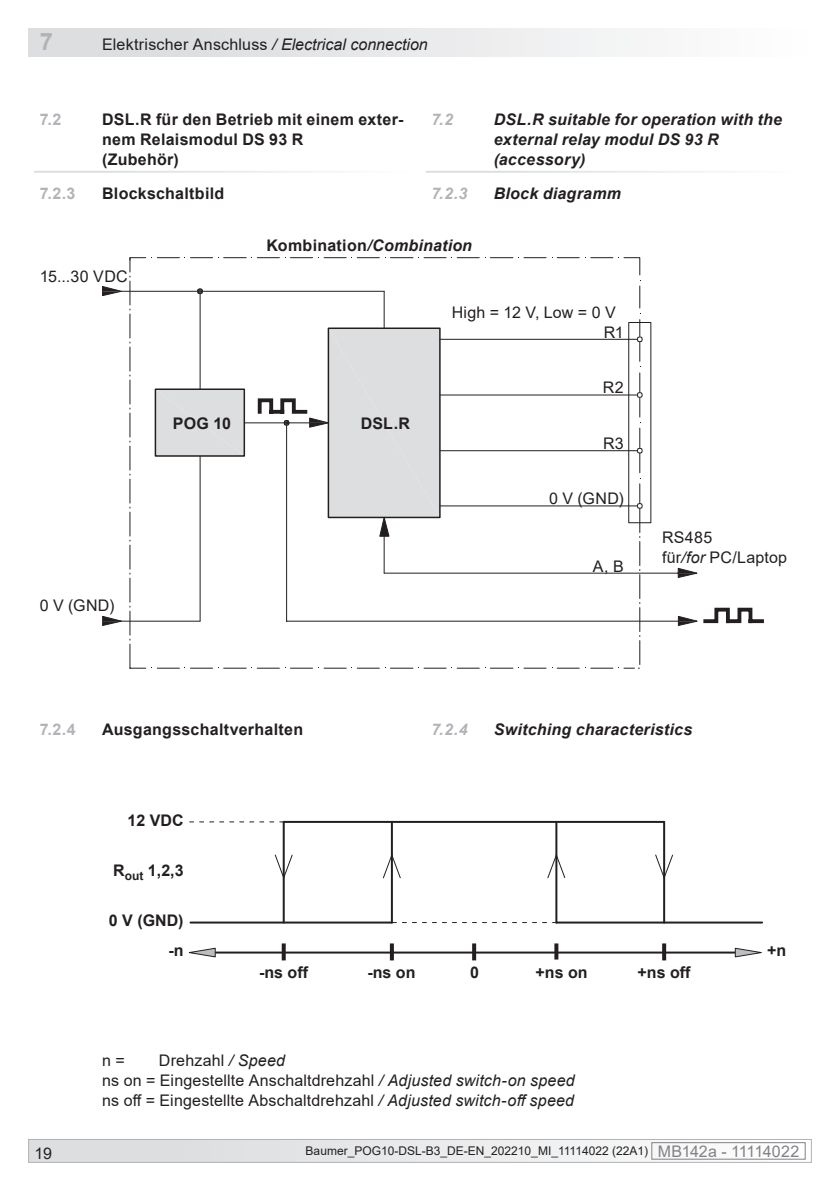
<style>
.page{position:relative;width:840px;height:1191px;background:#fff}
.page>*{position:absolute;margin:0;border:0;box-sizing:border-box;transform-origin:0 0}
.MB-Leiste_oben_links{font:700 24px "Arial";color:#b2b3b7}
.DE_links{font:16px/20px "Arial";letter-spacing:.01em;color:#231f20}
.Kapitel_1-1_ohne_Inh{font:700 16px/20px "Arial";letter-spacing:.015em;color:#231f20}
.Kapitel_1-1_ohne_Inh-2{font:italic 700 16px/20px "Arial";letter-spacing:.015em;color:#231f20}
.MB-Leiste_oben_links-2{font:16px "Arial";letter-spacing:.01em;color:#231f20}
.Kapitel_1-1-1_DE{font:700 16px "Arial";letter-spacing:.015em;color:#231f20}
.Kapitel_1-1-1_EN{font:italic 700 16px "Arial";letter-spacing:.015em;color:#231f20}
.DE_links-2{font:italic 700 16px "Arial";letter-spacing:.015em;color:#231f20}
.Kapitel_1-1-1_DE-2{font:700 16px "Arial";color:#b2b3b7}
.Kapitel_1-1-1_EN-2{font:italic 700 16px "Arial";color:#b2b3b7}
.DE_links-3{font:700 16px "Arial";letter-spacing:.01em;color:#231f20}
.Kapitel_1-1_ohne_Inh-3{font:700 16px "Arial";color:#b2b3b7}
.Kapitel_1-1_ohne_Inh-4{font:italic 700 16px "Arial";color:#b2b3b7}
.t1{font:12px "Arial";color:#231f20}
.s1{font-style:italic}
.s2{font-style:normal}
.s3{font-size:16px;color:#808285}
</style>
<div class="page">
<div style="left:29px;top:1139px;width:781px;height:23px;background:linear-gradient(to right,#dbdcdf,#f5f5f5)"></div>
<div style="left:651px;top:1142px;width:154px;height:17px;border:1px solid #808285"></div>
<div style="left:28px;top:1139px;width:783px;height:23px;border:1px solid #b2b3b7"></div>
<div style="left:28px;top:28px;width:783px;height:29px;background:linear-gradient(to right,#d8d9db,#fdfdfd)"></div>
<svg style="left:479px;top:425px;width:219px;height:197px"></svg>
<svg style="left:677px;top:568px;width:19px;height:9px"></svg>
<svg style="left:518px;top:667px;width:27px;height:2px"></svg>
<svg style="left:485px;top:667px;width:27px;height:2px"></svg>
<svg style="left:485px;top:257px;width:27px;height:1px"></svg>
<svg style="left:518px;top:257px;width:27px;height:1px"></svg>
<svg style="left:552px;top:257px;width:88px;height:33px"></svg>
<svg style="left:551px;top:523px;width:89px;height:146px"></svg>
<svg style="left:479px;top:290px;width:172px;height:233px"></svg>
<svg style="left:677px;top:606px;width:86px;height:20px"></svg>
<svg style="left:102px;top:257px;width:377px;height:412px"></svg>
<hr style="left:556px;top:921px;width:205px;height:2px;background:#231f20">
<hr style="left:190px;top:921px;width:201px;height:2px;background:#231f20">
<svg style="left:389px;top:943px;width:4px;height:17px"></svg>
<svg style="left:661px;top:943px;width:4px;height:17px"></svg>
<svg style="left:281px;top:943px;width:4px;height:17px"></svg>
<svg style="left:472px;top:943px;width:4px;height:17px"></svg>
<svg style="left:554px;top:943px;width:4px;height:16px"></svg>
<hr style="left:215px;top:951px;width:519px;height:2px;background:#231f20">
<svg style="left:188px;top:947px;width:28px;height:11px"></svg>
<svg style="left:733px;top:947px;width:29px;height:11px"></svg>
<hr style="left:282px;top:822px;width:2px;height:100px;background:#231f20">
<hr style="left:555px;top:822px;width:2px;height:100px;background:#231f20">
<hr style="left:390px;top:822px;width:2px;height:100px;background:#231f20">
<hr style="left:283px;top:821px;width:380px;height:2px;background:#231f20">
<svg style="left:391px;top:922px;width:165px;height:1px"></svg>
<svg style="left:189px;top:821px;width:94px;height:1px"></svg>
<hr style="left:662px;top:822px;width:2px;height:100px;background:#231f20">
<svg style="left:274px;top:853px;width:19px;height:26px"></svg>
<svg style="left:655px;top:853px;width:18px;height:26px"></svg>
<svg style="left:383px;top:853px;width:18px;height:26px"></svg>
<svg style="left:547px;top:853px;width:18px;height:26px"></svg>
<p class="MB-Leiste_oben_links" style="left:40px;top:24px;width:15px">7</p>
<p class="MB-Leiste_oben_links-2" style="left:102px;top:33px;width:327px">Elektrischer Anschluss <span class="s1">/ Electrical connection</span></p>
<p class="Kapitel_1-1_ohne_Inh-3" style="left:40px;top:108px;width:23px">7.2</p>
<p class="Kapitel_1-1_ohne_Inh" style="left:102px;top:110px;width:302px">DSL.R für den Betrieb mit einem exter&shy;nem Relaismodul DS 93 R<br>(Zubehör)</p>
<p class="Kapitel_1-1-1_DE-2" style="left:40px;top:182px;width:37px">7.2.3</p>
<p class="Kapitel_1-1-1_DE" style="left:102px;top:182px;width:123px">Blockschaltbild</p>
<p class="Kapitel_1-1_ohne_Inh-4" style="left:431px;top:109px;width:23px">7.2</p>
<p class="Kapitel_1-1_ohne_Inh-2" style="left:493px;top:110px;width:289px">DSL.R suitable for operation with the external relay modul DS 93 R (accessory)</p>
<p class="Kapitel_1-1-1_EN-2" style="left:431px;top:183px;width:38px">7.2.3</p>
<p class="Kapitel_1-1-1_EN" style="left:493px;top:183px;width:129px">Block diagramm</p>
<p class="DE_links" style="left:40px;top:266px;width:89px">15...30 VDC</p>
<p class="DE_links" style="left:40px;top:595px;width:76px">0 V (GND)</p>
<p class="DE_links-2" style="left:266px;top:235px;width:207px"><span class="s2">Kombination</span>/Combination</p>
<p class="DE_links" style="left:451px;top:302px;width:165px">High = 12 V, Low = 0 V</p>
<p class="DE_links" style="left:603px;top:322px;width:22px">R1</p>
<p class="DE_links-3" style="left:173px;top:412px;width:59px">POG 10</p>
<p class="DE_links-3" style="left:360px;top:412px;width:51px">DSL.R</p>
<p class="DE_links" style="left:602px;top:377px;width:23px">R2</p>
<p class="DE_links" style="left:603px;top:433px;width:22px">R3</p>
<p class="DE_links" style="left:549px;top:488px;width:76px">0 V (GND)</p>
<p class="DE_links" style="left:592px;top:556px;width:32px">A, B</p>
<p class="DE_links" style="left:661px;top:527px;width:52px">RS485</p>
<p class="DE_links" style="left:661px;top:547px;width:126px">für<span class="s1">/for</span> PC/Laptop</p>
<p class="Kapitel_1-1-1_DE-2" style="left:40px;top:718px;width:37px">7.2.4</p>
<p class="Kapitel_1-1-1_DE" style="left:102px;top:718px;width:202px">Ausgangsschaltverhalten</p>
<p class="Kapitel_1-1_ohne_Inh" style="left:127px;top:811px;width:58px">12 VDC</p>
<p class="Kapitel_1-1_ohne_Inh" style="left:113px;top:861px;width:72px">R<sub>out</sub> 1,2,3</p>
<p class="Kapitel_1-1_ohne_Inh" style="left:109px;top:911px;width:76px">0 V (GND)</p>
<p class="Kapitel_1-1-1_EN-2" style="left:431px;top:718px;width:38px">7.2.4</p>
<p class="Kapitel_1-1-1_EN" style="left:493px;top:718px;width:200px">Switching characteristics</p>
<p class="Kapitel_1-1_ohne_Inh" style="left:168px;top:941px;width:17px">-n</p>
<p class="Kapitel_1-1_ohne_Inh" style="left:766px;top:941px;width:21px">+n</p>
<p class="Kapitel_1-1_ohne_Inh" style="left:259px;top:962px;width:50px">-ns off</p>
<p class="Kapitel_1-1_ohne_Inh" style="left:637px;top:962px;width:54px">+ns off</p>
<p class="Kapitel_1-1_ohne_Inh" style="left:367px;top:962px;width:49px">-ns on</p>
<p class="Kapitel_1-1_ohne_Inh" style="left:470px;top:962px;width:10px">0</p>
<p class="Kapitel_1-1_ohne_Inh" style="left:535px;top:962px;width:54px">+ns on</p>
<p class="DE_links" style="left:102px;top:1050px;width:473px;text-indent:57px">Drehzahl <span class="s1">/ Speed<br></span>ns on = Eingestellte Anschaltdrehzahl <span class="s1">/ Adjusted switch-on speed </span>ns off = Eingestellte Abschaltdrehzahl <span class="s1">/ Adjusted switch-off speed</span></p>
<p class="DE_links" style="left:102px;top:1050px;width:24px">n =</p>
<p class="DE_links" style="left:35px;top:1143px;width:19px">19</p>
<p class="t1" style="left:305px;top:1143px;width:495px">Baumer_POG10-DSL-B3_DE-EN_202210_MI_11114022 (22A1) <span class="s3">MB142a - 11114022</span></p>
</div>
